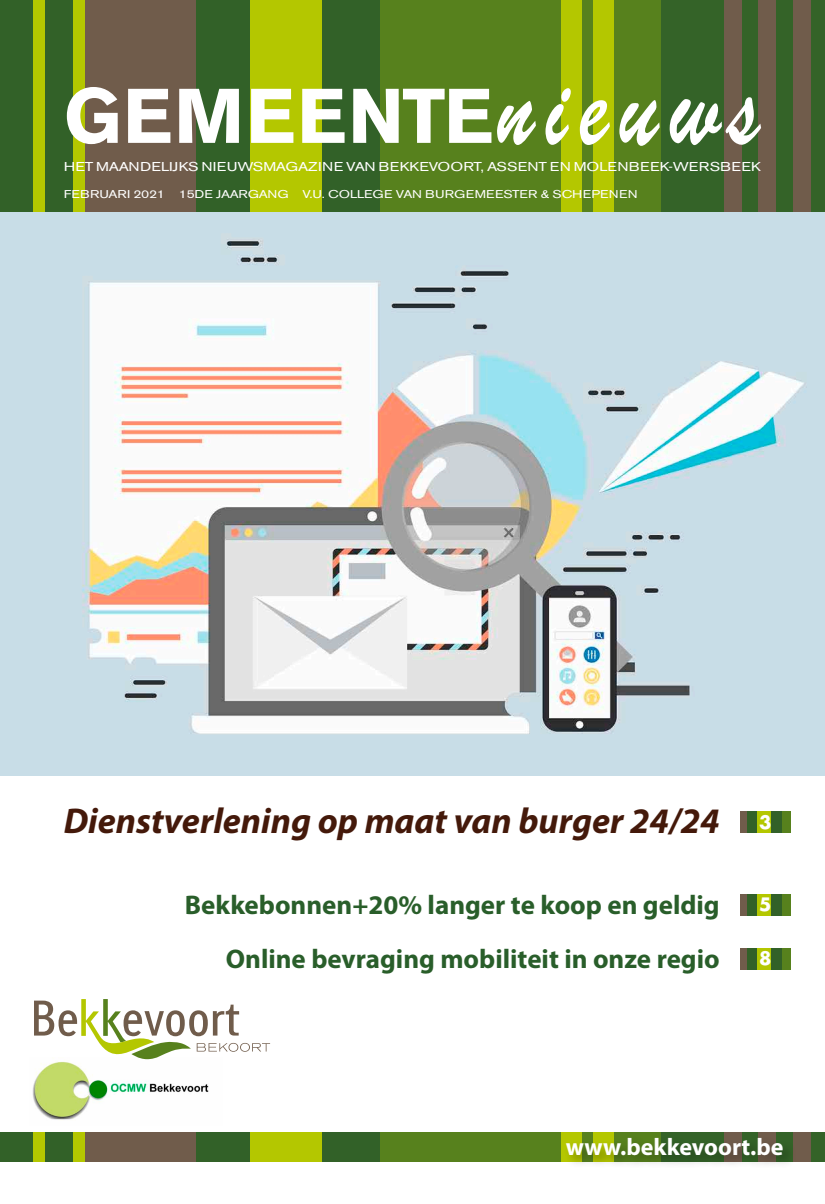
<style>
.page{position:relative;width:825px;height:1204px;background:#fff}
.page>*{position:absolute;margin:0;border:0;box-sizing:border-box;transform-origin:0 0}
.t1{font:700 76.5px "Akzidenz Grotesk BE";letter-spacing:.02em;color:#fff}
.t2{font:italic 700 36px "Myriad Pro";color:#44190a}
.t3{font:700 27px/54px "Myriad Pro";color:#295e2a;text-align:right}
.t4{font:700 24px "Myriad Pro";color:#fff}
.t5{font:700 18px "Futura Std";color:#fff}
.t6{font:12.75px "Akzidenz Grotesk BE";color:#fff;scale:1.24 1}
.t7{font:11.25px "Akzidenz Grotesk BE";color:#fff;scale:1.24 1}
.s1{font-family:"Brush Script Std";font-weight:400;font-size:113.25px}
</style>
<div class="page">
<div style="left:0;top:0;width:382px;height:213px;background:#326128"></div>
<div style="left:659px;top:0;width:166px;height:213px;background:#346328"></div>
<div style="left:250px;top:0;width:72px;height:213px;background:#b4c700"></div>
<div style="left:84px;top:0;width:112px;height:213px;background:#705c4b"></div>
<div style="left:380px;top:0;width:280px;height:213px;background:#57811d"></div>
<div style="left:724px;top:0;width:18px;height:213px;background:#705c4b"></div>
<div style="left:759px;top:0;width:17px;height:213px;background:#705c4b"></div>
<div style="left:793px;top:0;width:17px;height:213px;background:#705c4b"></div>
<div style="left:73px;top:0;width:11px;height:213px;background:#b4c700"></div>
<div style="left:33px;top:0;width:11px;height:213px;background:#b4c700"></div>
<div style="left:562px;top:0;width:20px;height:213px;background:#b4c700"></div>
<div style="left:593px;top:0;width:20px;height:213px;background:#b4c700"></div>
<div style="left:0;top:1131px;width:382px;height:30px;background:#326128"></div>
<div style="left:659px;top:1131px;width:166px;height:30px;background:#346328"></div>
<div style="left:250px;top:1131px;width:72px;height:30px;background:#b4c700"></div>
<div style="left:84px;top:1131px;width:112px;height:30px;background:#705c4b"></div>
<div style="left:380px;top:1131px;width:280px;height:30px;background:#57811d"></div>
<div style="left:724px;top:1131px;width:18px;height:30px;background:#705c4b"></div>
<div style="left:759px;top:1131px;width:17px;height:30px;background:#705c4b"></div>
<div style="left:793px;top:1131px;width:17px;height:30px;background:#705c4b"></div>
<div style="left:73px;top:1131px;width:11px;height:30px;background:#b4c700"></div>
<div style="left:33px;top:1131px;width:11px;height:30px;background:#b4c700"></div>
<div style="left:562px;top:1131px;width:20px;height:30px;background:#b4c700"></div>
<div style="left:593px;top:1131px;width:20px;height:30px;background:#b4c700"></div>
<svg style="left:34px;top:999px;width:236px;height:57px"></svg>
<div style="left:563px;top:1134px;width:234px;height:35px;background:#000;opacity:.3"></div>
<div style="left:740px;top:893px;width:43px;height:22px;background:#326128"></div>
<div style="left:757px;top:893px;width:14px;height:22px;background:#b4c700"></div>
<div style="left:740px;top:893px;width:7px;height:22px;background:#705c4b"></div>
<div style="left:783px;top:893px;width:8px;height:22px;background:#57811d"></div>
<div style="left:740px;top:811px;width:43px;height:21px;background:#326128"></div>
<div style="left:757px;top:811px;width:14px;height:21px;background:#b4c700"></div>
<div style="left:740px;top:811px;width:7px;height:21px;background:#705c4b"></div>
<div style="left:783px;top:811px;width:8px;height:21px;background:#57811d"></div>
<div style="left:740px;top:947px;width:43px;height:22px;background:#326128"></div>
<div style="left:757px;top:947px;width:14px;height:22px;background:#b4c700"></div>
<div style="left:740px;top:947px;width:7px;height:22px;background:#705c4b"></div>
<div style="left:783px;top:947px;width:8px;height:22px;background:#57811d"></div>
<img style="left:32px;top:1056px;width:177px;height:64px">
<img style="left:0;top:213px;width:825px;height:562px">
<h1 class="t1" style="left:64px;top:72px;width:699px">GEMEENTE<span class="s1">nieuws</span></h1>
<p class="t6" style="left:64px;top:159px;width:564px">HET MAANDELIJKS NIEUWSMAGAZINE VAN BEKKEVOORT, ASSENT EN MOLENBEEK-WERSBEEK</p>
<p class="t7" style="left:64px;top:187px;width:464px">FEBRUARI 2021 15DE JAARGANG V.U. COLLEGE VAN BURGEMEESTER &amp; SCHEPENEN</p>
<h2 class="t2" style="left:64px;top:800px;width:657px">Dienstverlening op maat van burger 24/24</h2>
<p class="t5" style="left:759px;top:810px;width:14px">3</p>
<p class="t3" style="left:185px;top:877px;width:536px">Bekkebonnen+20% langer te koop en geldig<br>Online bevraging mobiliteit in onze regio</p>
<p class="t5" style="left:759px;top:892px;width:14px">5</p>
<p class="t5" style="left:759px;top:946px;width:14px">8</p>
<p class="t4" style="left:566px;top:1132px;width:219px">www.bekkevoort.be</p>
</div>
